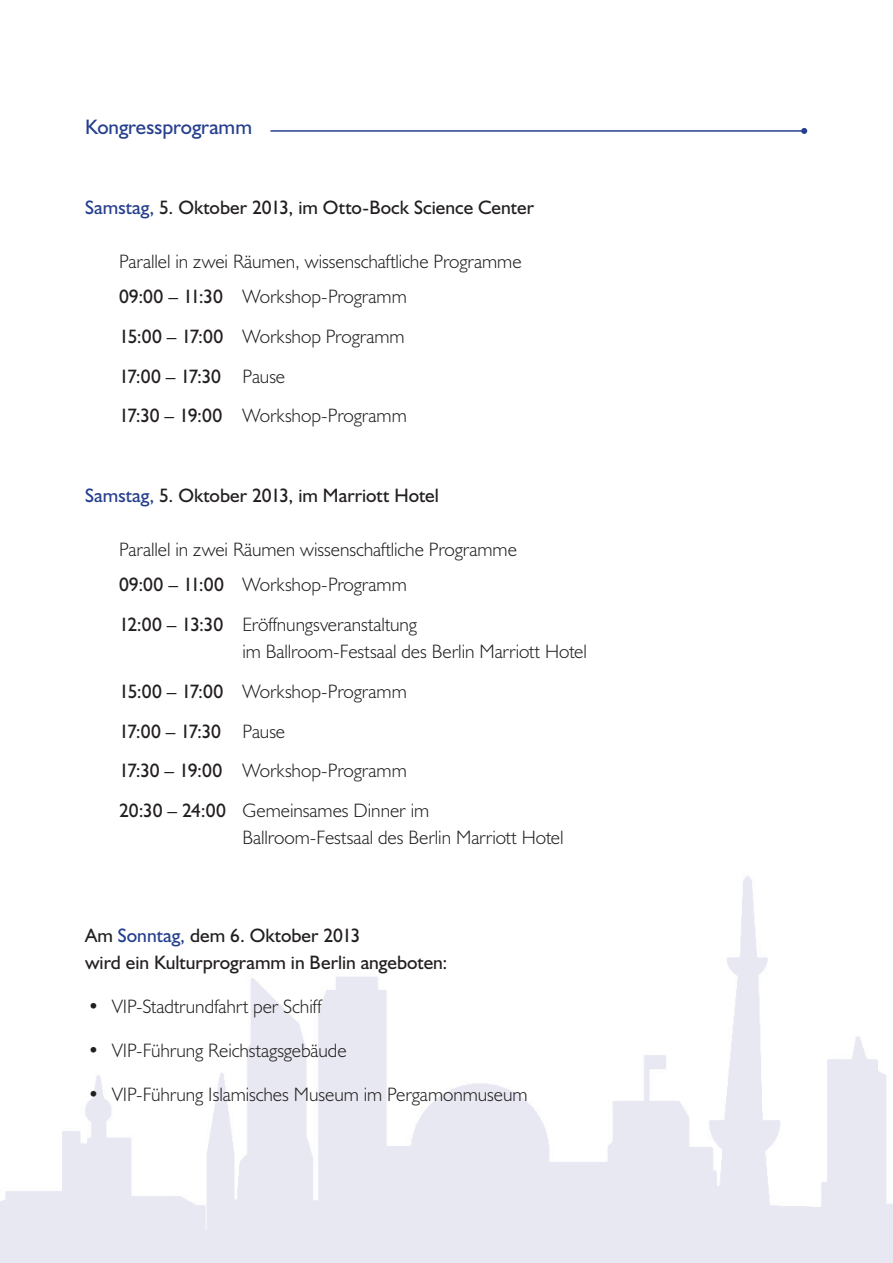
<style>
.page{position:relative;width:893px;height:1263px;background:#fff}
.page>*{position:absolute;margin:0;border:0;box-sizing:border-box;transform-origin:0 0}
.t1{font:21px "Humanist 521 BT";color:#253f8e}
.t2{font:300 19.5px/39.8px "Humanist 521 BT";letter-spacing:-.005em;color:#231f20}
.t3{font:19.5px/27px "Humanist 521 BT";color:#231f20}
.s1{color:#253f8e}
.s2{font-weight:400}
</style>
<div class="page">
<hr style="left:270px;top:130px;width:534px;height:2px;background:#253f8e">
<svg style="left:801px;top:128px;width:6px;height:6px"></svg>
<p class="t1" style="left:85px;top:114px;width:168px">Kongressprogramm</p>
<p class="t3" style="left:85px;top:193px;width:450px"><span class="s1">Samstag,</span> 5. Oktober 2013, im Otto-Bock Science Center</p>
<p class="t2" style="left:119px;top:243px;width:404px;line-height:35.5px">Parallel in zwei Räumen, wissenschaftliche Programme<br><span class="s2">09:00 – 11:30</span> Workshop-Programm</p>
<p class="t2" style="left:119px;top:316px;width:289px"><span class="s2">15:00 – 17:00</span> Workshop Programm<br><span class="s2">17:00 – 17:30</span> Pause<br><span class="s2">17:30 – 19:00</span> Workshop-Programm</p>
<p class="t3" style="left:85px;top:481px;width:355px"><span class="s1">Samstag,</span> 5. Oktober 2013, im Marriott Hotel</p>
<p class="t2" style="left:119px;top:531px;width:399px;line-height:35.5px">Parallel in zwei Räumen wissenschaftliche Programme<br><span class="s2">09:00 – 11:00</span> Workshop-Programm</p>
<p class="t2" style="left:243px;top:611px;width:346px;line-height:27px;text-indent:-123px"><span class="s2">12:00 – 13:30</span> Eröffnungsveranstaltung<br>im Ballroom-Festsaal des Berlin Marriott Hotel</p>
<p class="t2" style="left:119px;top:671px;width:312px"><span class="s2">15:00 – 17:00</span> Workshop-Programm<br><span class="s2">17:00 – 17:30</span> Pause<br><span class="s2">17:30 – 19:00</span> Workshop-Programm<br><span class="s2">20:30 – 24:00</span> Gemeinsames Dinner im</p>
<p class="t2" style="left:243px;top:817px;width:323px">Ballroom-Festsaal des Berlin Marriott Hotel</p>
<p class="t3" style="left:85px;top:922px;width:364px">Am <span class="s1">Sonntag,</span> dem 6. Oktober 2013<br>wird ein Kulturprogramm in Berlin angeboten:</p>
<p class="t2" style="left:88px;top:986px;width:235px">• VIP-Stadtrundfahrt per Schiff</p>
<p class="t2" style="left:88px;top:1030px;width:260px">• VIP-Führung Reichstagsgebäude</p>
<p class="t2" style="left:88px;top:1074px;width:441px">• VIP-Führung Islamisches Museum im Pergamonmuseum</p>
</div>
